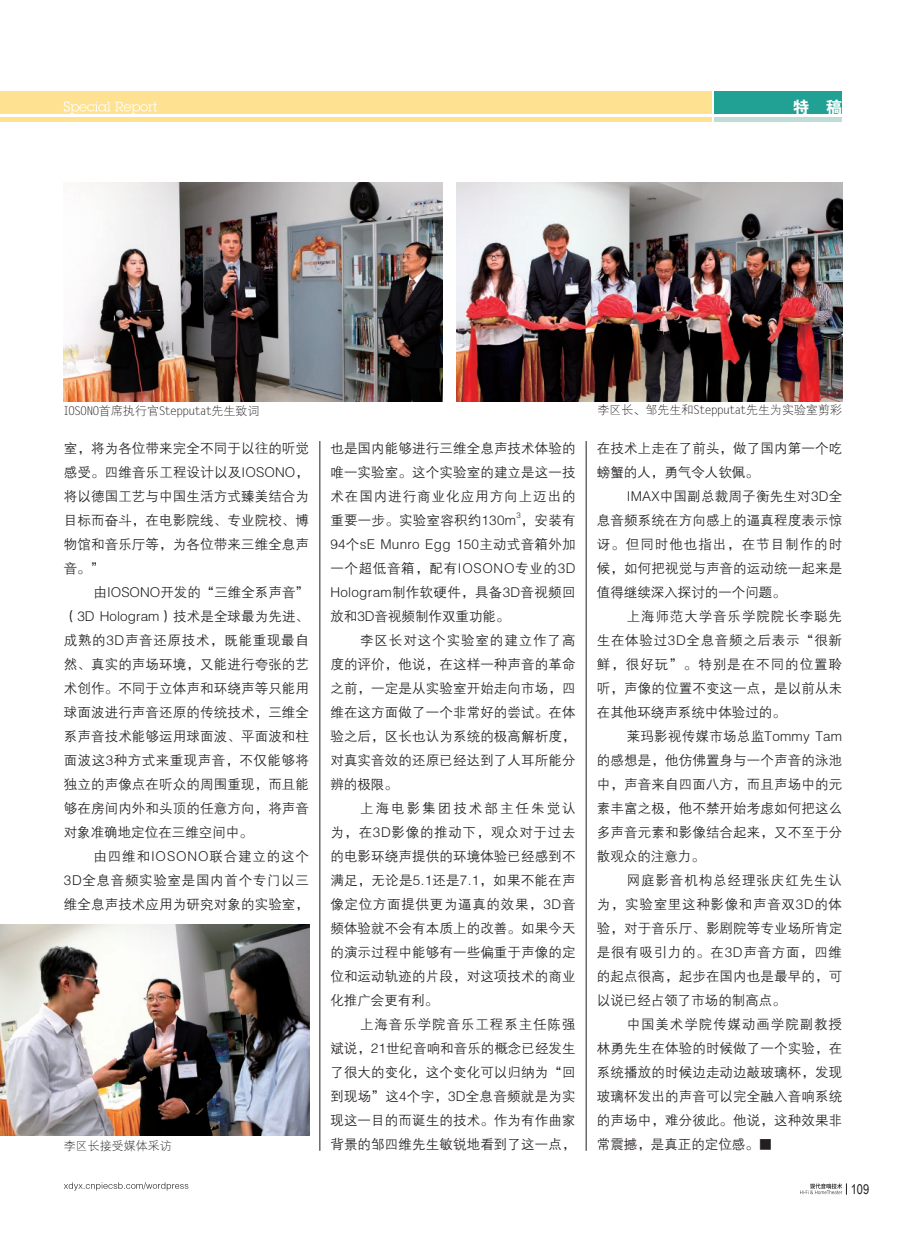
<style>
.page{position:relative;width:906px;height:1238px;background:#fff}
.page>*{position:absolute;margin:0;border:0;box-sizing:border-box;transform-origin:0 0}
.t1{font:16.5px "FZDHTJW GB1 0";color:#fff}
.t2{font:13.5px/24px "FZZDXJW GB1 0";letter-spacing:.01em;color:#231f20;text-align:justify}
.t3{font:13.5px "Arial Narrow";color:#231f20}
.t4{font:12px "FZXDXJW GB1 0";color:#231f20}
.t5{font:7.8px "FZZDXJW GB1 0";color:#231f20}
</style>
<div class="page">
<svg style="left:800px;top:1183px;width:47px;height:11px"></svg>
<svg style="left:64px;top:1182px;width:124px;height:8px"></svg>
<div style="left:0;top:92px;width:711px;height:22px;background:#ffe192"></div>
<hr style="left:0;top:117px;width:711px;height:4px;background:#ffe192">
<div style="left:714px;top:92px;width:128px;height:22px;background:#21a193"></div>
<hr style="left:714px;top:117px;width:128px;height:4px;background:#c0dcd7">
<svg style="left:64px;top:101px;width:93px;height:13px"></svg>
<img style="left:64px;top:183px;width:378px;height:219px">
<img style="left:456px;top:183px;width:386px;height:219px">
<img style="left:0;top:924px;width:309px;height:211px">
<hr style="left:319px;top:441px;width:1px;height:709px;background:#231f20">
<hr style="left:586px;top:441px;width:1px;height:709px;background:#231f20">
<p class="t1" style="left:792px;top:99px;width:51px">特 稿</p>
<p class="t4" style="left:64px;top:404px;width:197px">IOSONO首席执行官Stepputat先生致词</p>
<p class="t4" style="left:597px;top:404px;width:246px">李区长、邹先生和Stepputat先生为实验室剪彩</p>
<p class="t2" style="left:64px;top:436px;width:247px">室，将为各位带来完全不同于以往的听觉感受。四维音乐工程设计以及IOSONO，将以德国工艺与中国生活方式臻美结合为目标而奋斗，在电影院线、专业院校、博物馆和音乐厅等，为各位带来三维全息声音。”</p>
<p class="t2" style="left:64px;top:580px;width:247px;text-indent:30px">由IOSONO开发的“三维全系声音”（3D Hologram）技术是全球最为先进、成熟的3D声音还原技术，既能重现最自然、真实的声场环境，又能进行夸张的艺术创作。不同于立体声和环绕声等只能用球面波进行声音还原的传统技术，三维全系声音技术能够运用球面波、平面波和柱面波这3种方式来重现声音，不仅能够将独立的声像点在听众的周围重现，而且能够在房间内外和头顶的任意方向，将声音对象准确地定位在三维空间中。</p>
<p class="t2" style="left:64px;top:844px;width:247px;text-indent:30px">由四维和IOSONO联合建立的这个3D全息音频实验室是国内首个专门以三维全息声技术应用为研究对象的实验室，</p>
<p class="t4" style="left:64px;top:1139px;width:109px">李区长接受媒体采访</p>
<p class="t2" style="left:330px;top:436px;width:247px">也是国内能够进行三维全息声技术体验的唯一实验室。这个实验室的建立是这一技术在国内进行商业化应用方向上迈出的重要一步。实验室容积约130m ，安装有</p>
<p class="t5" style="left:516px;top:511px;width:6px">3</p>
<p class="t2" style="left:330px;top:532px;width:247px">94个sE Munro Egg 150主动式音箱外加一个超低音箱，配有IOSONO专业的3D Hologram制作软硬件，具备3D音视频回放和3D音视频制作双重功能。</p>
<p class="t2" style="left:330px;top:628px;width:247px;text-indent:30px">李区长对这个实验室的建立作了高度的评价，他说，在这样一种声音的革命之前，一定是从实验室开始走向市场，四维在这方面做了一个非常好的尝试。在体验之后，区长也认为系统的极高解析度，对真实音效的还原已经达到了人耳所能分辨的极限。</p>
<p class="t2" style="left:330px;top:796px;width:247px;text-indent:30px">上海电影集团技术部主任朱觉认为，在3D影像的推动下，观众对于过去的电影环绕声提供的环境体验已经感到不满足，无论是5.1还是7.1，如果不能在声像定位方面提供更为逼真的效果，3D音频体验就不会有本质上的改善。如果今天的演示过程中能够有一些偏重于声像的定位和运动轨迹的片段，对这项技术的商业化推广会更有利。</p>
<p class="t2" style="left:330px;top:1012px;width:247px;text-indent:30px">上海音乐学院音乐工程系主任陈强斌说，21世纪音响和音乐的概念已经发生了很大的变化，这个变化可以归纳为“回到现场”这4个字，3D全息音频就是为实现这一目的而诞生的技术。作为有作曲家背景的邹四维先生敏锐地看到了这一点，</p>
<p class="t2" style="left:597px;top:436px;width:247px">在技术上走在了前头，做了国内第一个吃螃蟹的人，勇气令人钦佩。</p>
<p class="t2" style="left:597px;top:484px;width:247px;text-indent:30px">IMAX中国副总裁周子衡先生对3D全息音频系统在方向感上的逼真程度表示惊讶。但同时他也指出，在节目制作的时候，如何把视觉与声音的运动统一起来是值得继续深入探讨的一个问题。</p>
<p class="t2" style="left:597px;top:604px;width:247px;text-indent:30px">上海师范大学音乐学院院长李聪先生在体验过3D全息音频之后表示“很新鲜，很好玩”。特别是在不同的位置聆听，声像的位置不变这一点，是以前从未在其他环绕声系统中体验过的。</p>
<p class="t2" style="left:597px;top:724px;width:247px;text-indent:30px">莱玛影视传媒市场总监Tommy Tam的感想是，他仿佛置身与一个声音的泳池中，声音来自四面八方，而且声场中的元素丰富之极，他不禁开始考虑如何把这么多声音元素和影像结合起来，又不至于分散观众的注意力。</p>
<p class="t2" style="left:597px;top:868px;width:247px;text-indent:30px">网庭影音机构总经理张庆红先生认为，实验室里这种影像和声音双3D的体验，对于音乐厅、影剧院等专业场所肯定是很有吸引力的。在3D声音方面，四维的起点很高，起步在国内也是最早的，可以说已经占领了市场的制高点。</p>
<p class="t2" style="left:597px;top:1012px;width:247px;text-indent:30px">中国美术学院传媒动画学院副教授林勇先生在体验的时候做了一个实验，在系统播放的时候边走动边敲玻璃杯，发现玻璃杯发出的声音可以完全融入音响系统的声场中，难分彼此。他说，这种效果非常震撼，是真正的定位感。■</p>
<p class="t3" style="left:850px;top:1179px;width:20px">109</p>
</div>
